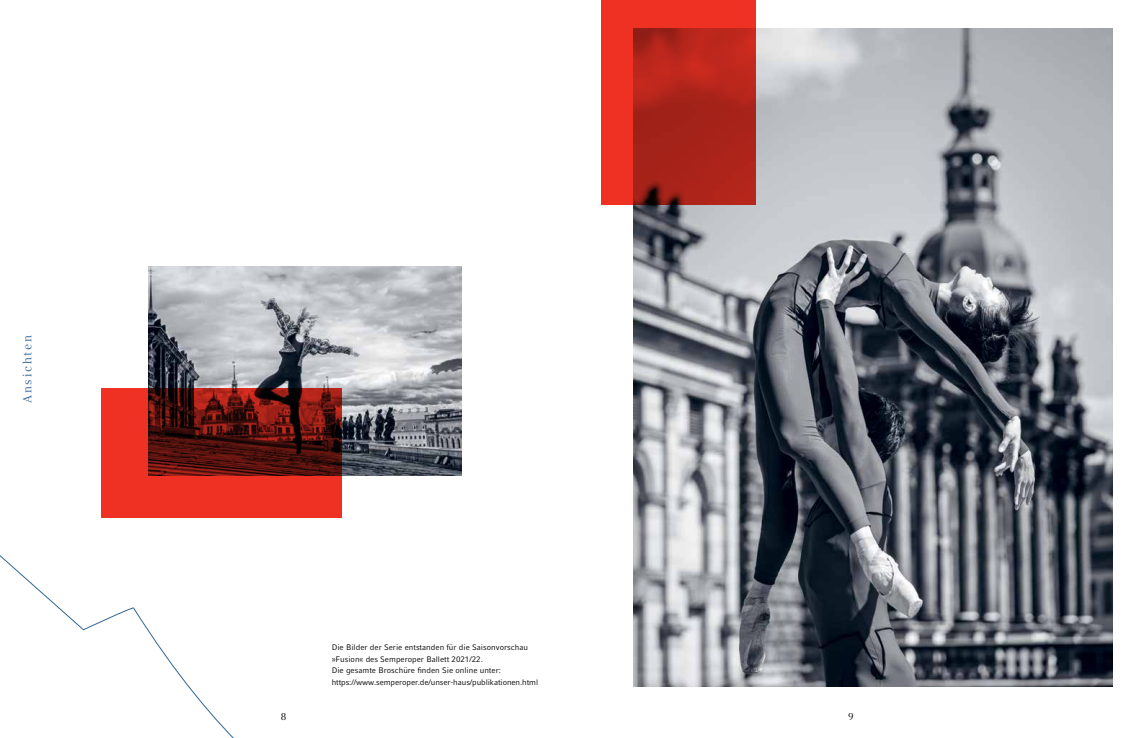
<style>
.page{position:relative;width:1134px;height:738px;background:#fff}
.page>*{position:absolute;margin:0;border:0;box-sizing:border-box;transform-origin:0 0}
.t1{font:12px "Compatil Text LT Pro";letter-spacing:.15em;color:#336693}
.t2{font:10px "Compatil Text LT Pro";color:#000}
.t3{font:8px/11.5px "Compatil Fact LT Pro";color:#000}
</style>
<div class="page">
<svg style="left:0;top:517px;width:240px;height:220px"></svg>
<img style="left:633px;top:28px;width:479px;height:657px">
<svg style="left:601px;top:0;width:154px;height:205px;background:#c2281c"></svg>
<img style="left:149px;top:266px;width:313px;height:209px">
<svg style="left:101px;top:388px;width:241px;height:129px;background:#9a2017"></svg>
<h1 class="t1" style="left:20px;top:402px;width:69px;rotate:-90deg">Ansichten</h1>
<p class="t3" style="left:332px;top:641px;width:208px">Die Bilder der Serie entstanden für die Saisonvorschau »Fusion« des Semperoper Ballett 2021/22.<br>Die gesamte Broschüre finden Sie online unter: https://www.semperoper.de/unser-haus/publikationen.html</p>
<p class="t2" style="left:281px;top:709px;width:7px">8</p>
<p class="t2" style="left:848px;top:709px;width:7px">9</p>
</div>
